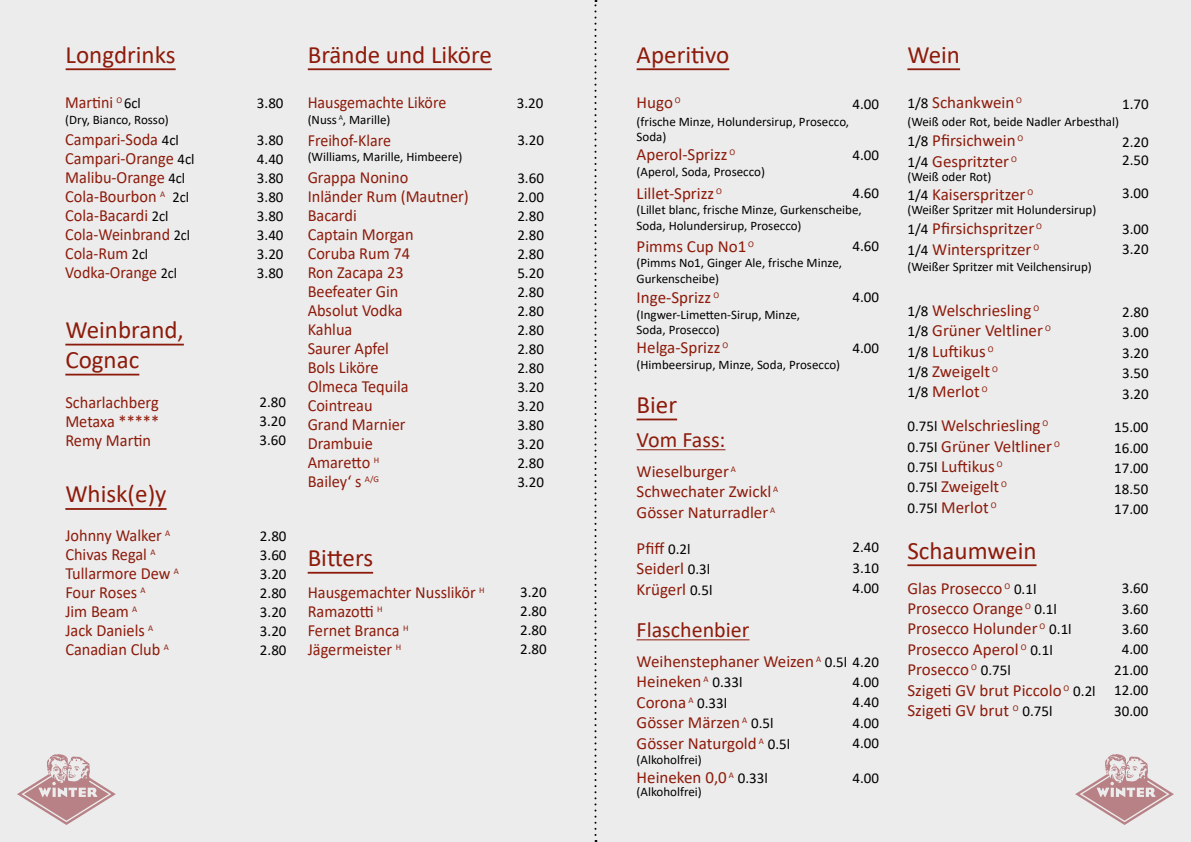
<style>
.page{position:relative;width:1191px;height:842px;background:#ececec}
.page>*{position:absolute;margin:0;border:0;box-sizing:border-box;transform-origin:0 0}
.t1{font:25px/30px "Calibri";color:#8d1b0b}
.t2{font:22px "Calibri";color:#8d1b0b}
.t3{font:17px/20.4px "Calibri";color:#8d1b0b}
.t4{font:17px/19px "Calibri";color:#8d1b0b;scale:.96 1}
.t5{font:17px/37px "Calibri";color:#8d1b0b;scale:.94 1}
.t6{font:15px/19px "Calibri";color:#000;text-align:justify}
.t7{font:13px/15.6px "Calibri";color:#000}
.s1{font-size:15px;color:#000}
</style>
<div class="page">
<svg style="left:17px;top:754px;width:99px;height:71px"></svg>
<svg style="left:1075px;top:754px;width:99px;height:71px"></svg>
<svg style="left:594px;top:0;width:2px;height:842px"></svg>
<hr style="left:66px;top:68px;width:110px;height:2px;background:#8d1b0b">
<hr style="left:65px;top:508px;width:102px;height:2px;background:#8d1b0b">
<hr style="left:308px;top:572px;width:65px;height:2px;background:#8d1b0b">
<hr style="left:65px;top:344px;width:119px;height:1px;background:#8d1b0b">
<hr style="left:65px;top:374px;width:74px;height:1px;background:#8d1b0b">
<hr style="left:308px;top:68px;width:184px;height:2px;background:#8d1b0b">
<hr style="left:636px;top:68px;width:93px;height:2px;background:#8d1b0b">
<hr style="left:907px;top:68px;width:53px;height:2px;background:#8d1b0b">
<hr style="left:636px;top:419px;width:41px;height:1px;background:#8d1b0b">
<hr style="left:636px;top:449px;width:89px;height:1px;background:#8d1b0b">
<hr style="left:636px;top:639px;width:113px;height:1px;background:#8d1b0b">
<hr style="left:907px;top:564px;width:129px;height:2px;background:#8d1b0b">
<h1 class="t1" style="left:66px;top:39px;width:111px">Longdrinks</h1>
<p class="t5" style="left:65px;top:83px;width:123px">Martini <sup>O</sup> <span class="s1">6cl<br></span>Campari-Soda <span class="s1">4cl</span></p>
<p class="t4" style="left:65px;top:148px;width:136px">Campari-Orange <span class="s1">4cl<br></span>Malibu-Orange <span class="s1">4cl<br></span>Cola-Bourbon <sup>A</sup> <span class="s1">2cl<br></span>Cola-Bacardi <span class="s1">2cl<br></span>Cola-Weinbrand <span class="s1">2cl<br></span>Cola-Rum <span class="s1">2cl<br></span>Vodka-Orange <span class="s1">2cl</span></p>
<p class="t7" style="left:65px;top:111px;width:105px">(Dry, Bianco, Rosso)</p>
<h1 class="t1" style="left:65px;top:314px;width:120px">Weinbrand,<br>Cognac</h1>
<p class="t4" style="left:65px;top:392px;width:99px;text-align:justify">Scharlachberg Metaxa ***** Remy Martin</p>
<h1 class="t1" style="left:65px;top:478px;width:103px">Whisk(e)y</h1>
<p class="t4" style="left:65px;top:525px;width:120px">Johnny Walker <sup>A<br></sup>Chivas Regal <sup>A<br></sup>Tullarmore Dew <sup>A<br></sup>Four Roses <sup>A<br></sup>Jim Beam <sup>A<br></sup>Jack Daniels <sup>A<br></sup>Canadian Club <sup>A</sup></p>
<p class="t6" style="left:257px;top:93px;width:28px">3.80</p>
<p class="t6" style="left:257px;top:130px;width:28px">3.80<br>4.40<br>3.80<br>3.80<br>3.80<br>3.40<br>3.20<br>3.80</p>
<p class="t6" style="left:259px;top:392px;width:28px">2.80<br>3.20<br>3.60</p>
<p class="t6" style="left:260px;top:526px;width:28px">2.80<br>3.60<br>3.20<br>2.80<br>3.20<br>3.20<br>2.80</p>
<h1 class="t1" style="left:308px;top:39px;width:185px">Brände und Liköre</h1>
<p class="t5" style="left:308px;top:84px;width:149px">Hausgemachte Liköre</p>
<p class="t5" style="left:308px;top:121px;width:109px">Freihof-Klare<br>Grappa Nonino</p>
<p class="t4" style="left:308px;top:186px;width:169px">Inländer Rum (Mautner)<br>Bacardi<br>Captain Morgan<br>Coruba Rum 74<br>Ron Zacapa 23<br>Beefeater Gin<br>Absolut Vodka<br>Kahlua<br>Saurer Apfel<br>Bols Liköre<br>Olmeca Tequila<br>Cointreau<br>Grand Marnier<br>Drambuie<br>Amaretto <sup>H<br></sup>Bailey‘ s <sup>A/G</sup></p>
<p class="t7" style="left:308px;top:111px;width:84px">(Nuss <sup>A</sup>, Marille)</p>
<p class="t7" style="left:308px;top:149px;width:156px">(Williams, Marille, Himbeere)</p>
<h1 class="t1" style="left:308px;top:542px;width:67px">Bitters</h1>
<p class="t4" style="left:308px;top:582px;width:186px">Hausgemachter Nusslikör <sup>H<br></sup>Ramazotti <sup>H<br></sup>Fernet Branca <sup>H<br></sup>Jägermeister <sup>H</sup></p>
<p class="t6" style="left:517px;top:93px;width:28px">3.20</p>
<p class="t6" style="left:517px;top:130px;width:28px">3.20</p>
<p class="t6" style="left:517px;top:168px;width:28px">3.60<br>2.00<br>2.80<br>2.80<br>2.80<br>5.20<br>2.80<br>2.80<br>2.80<br>2.80<br>2.80<br>3.20<br>3.20<br>3.80<br>3.20<br>2.80<br>3.20</p>
<p class="t6" style="left:520px;top:582px;width:28px">3.20<br>2.80<br>2.80<br>2.80</p>
<h1 class="t1" style="left:636px;top:39px;width:94px">Aperitivo</h1>
<h1 class="t1" style="left:907px;top:39px;width:54px">Wein</h1>
<p class="t3" style="left:636px;top:92px;width:46px">Hugo <sup>O</sup></p>
<p class="t6" style="left:852px;top:94px;width:28px">4.00</p>
<p class="t3" style="left:636px;top:144px;width:100px">Aperol-Sprizz <sup>O</sup></p>
<p class="t7" style="left:636px;top:113px;width:214px">(frische Minze, Holundersirup, Prosecco,<br>Soda)</p>
<p class="t7" style="left:636px;top:164px;width:130px">(Aperol, Soda, Prosecco)</p>
<p class="t6" style="left:852px;top:145px;width:28px">4.00</p>
<p class="t3" style="left:636px;top:182px;width:87px">Lillet-Sprizz <sup>O</sup></p>
<p class="t3" style="left:636px;top:235px;width:119px">Pimms Cup No1 <sup>O</sup></p>
<p class="t6" style="left:852px;top:183px;width:28px">4.60</p>
<p class="t7" style="left:636px;top:202px;width:227px">(Lillet blanc, frische Minze, Gurkenscheibe,<br>Soda, Holundersirup, Prosecco)</p>
<p class="t7" style="left:636px;top:255px;width:207px">(Pimms No1, Ginger Ale, frische Minze,<br>Gurkenscheibe)</p>
<p class="t6" style="left:852px;top:236px;width:28px">4.60</p>
<p class="t3" style="left:636px;top:286px;width:84px">Inge-Sprizz <sup>O</sup></p>
<p class="t3" style="left:636px;top:337px;width:93px">Helga-Sprizz <sup>O</sup></p>
<p class="t7" style="left:636px;top:306px;width:165px">(Ingwer-Limetten-Sirup, Minze,<br>Soda, Prosecco)</p>
<p class="t7" style="left:636px;top:357px;width:205px">(Himbeersirup, Minze, Soda, Prosecco)</p>
<h1 class="t1" style="left:636px;top:389px;width:42px">Bier</h1>
<p class="t2" style="left:636px;top:425px;width:90px">Vom Fass:</p>
<p class="t3" style="left:636px;top:461px;width:143px">Wieselburger <sup>A<br></sup>Schwechater Zwickl <sup>A<br></sup>Gösser Naturradler <sup>A</sup></p>
<p class="t3" style="left:636px;top:538px;width:77px">Pfiff <span class="s1">0.2l<br></span>Seiderl <span class="s1">0.3l<br></span>Krügerl <span class="s1">0.5l</span></p>
<p class="t2" style="left:636px;top:615px;width:114px">Flaschenbier</p>
<p class="t6" style="left:852px;top:287px;width:28px">4.00</p>
<p class="t6" style="left:852px;top:338px;width:28px">4.00</p>
<p class="t6" style="left:852px;top:537px;width:28px;line-height:20.4px">2.40<br>3.10<br>4.00</p>
<p class="t3" style="left:636px;top:651px;width:212px">Weihenstephaner Weizen <sup>A</sup> <span class="s1">0.5l<br></span>Heineken <sup>A</sup> <span class="s1">0.33l<br></span>Corona <sup>A</sup> <span class="s1">0.33l<br></span>Gösser Märzen <sup>A</sup> <span class="s1">0.5l<br></span>Gösser Naturgold <sup>A</sup> <span class="s1">0.5l</span></p>
<p class="t3" style="left:636px;top:766px;width:133px">Heineken 0,0 <sup>A</sup> <span class="s1">0.33l</span></p>
<p class="t6" style="left:852px;top:651px;width:28px;line-height:20.4px">4.20<br>4.00<br>4.40<br>4.00<br>4.00</p>
<p class="t6" style="left:852px;top:768px;width:28px">4.00</p>
<p class="t7" style="left:636px;top:751px;width:67px">(Alkoholfrei)</p>
<p class="t7" style="left:636px;top:783px;width:67px">(Alkoholfrei)</p>
<p class="t3" style="left:907px;top:92px;width:116px"><span class="s1">1/8</span> Schankwein <sup>O</sup></p>
<p class="t6" style="left:1122px;top:94px;width:28px">1.70</p>
<p class="t3" style="left:907px;top:130px;width:117px"><span class="s1">1/8</span> Pfirsichwein <sup>O<br></sup><span class="s1">1/4</span> Gespritzter <sup>O</sup></p>
<p class="t6" style="left:1122px;top:133px;width:28px;line-height:18px">2.20<br>2.50</p>
<p class="t7" style="left:907px;top:113px;width:213px">(Weiß oder Rot, beide Nadler Arbesthal)</p>
<p class="t7" style="left:907px;top:169px;width:85px">(Weiß oder Rot)</p>
<p class="t7" style="left:907px;top:202px;width:190px">(Weißer Spritzer mit Holundersirup)</p>
<p class="t3" style="left:907px;top:218px;width:136px"><span class="s1">1/4</span> Pfirsichspritzer <sup>O<br></sup><span class="s1">1/4</span> Winterspritzer <sup>O</sup></p>
<p class="t3" style="left:907px;top:183px;width:127px"><span class="s1">1/4</span> Kaiserspritzer <sup>O</sup></p>
<p class="t6" style="left:1122px;top:183px;width:28px">3.00</p>
<p class="t6" style="left:1122px;top:218px;width:28px;line-height:20.4px">3.00<br>3.20</p>
<p class="t7" style="left:907px;top:258px;width:186px">(Weißer Spritzer mit Veilchensirup)</p>
<p class="t3" style="left:907px;top:299px;width:145px"><span class="s1">1/8</span> Welschriesling <sup>O<br></sup><span class="s1">1/8</span> Grüner Veltliner <sup>O<br></sup><span class="s1">1/8</span> Luftikus <sup>O<br></sup><span class="s1">1/8</span> Zweigelt <sup>O<br></sup><span class="s1">1/8</span> Merlot <sup>O</sup></p>
<p class="t6" style="left:1122px;top:301px;width:28px;line-height:20.4px">2.80<br>3.00<br>3.20<br>3.50<br>3.20</p>
<p class="t3" style="left:907px;top:415px;width:154px"><span class="s1">0.75l</span> Welschriesling <sup>O<br></sup><span class="s1">0.75l</span> Grüner Veltliner <sup>O<br></sup><span class="s1">0.75l</span> Luftikus <sup>O<br></sup><span class="s1">0.75l</span> Zweigelt <sup>O<br></sup><span class="s1">0.75l</span> Merlot <sup>O</sup></p>
<p class="t6" style="left:1114px;top:417px;width:36px;line-height:20.4px">15.00<br>16.00<br>17.00<br>18.50<br>17.00</p>
<h1 class="t1" style="left:907px;top:535px;width:131px">Schaumwein</h1>
<p class="t3" style="left:907px;top:577px;width:190px">Glas Prosecco <sup>O</sup> <span class="s1">0.1l<br></span>Prosecco Orange <sup>O</sup> <span class="s1">0.1l<br></span>Prosecco Holunder <sup>O</sup> <span class="s1">0.1l<br></span>Prosecco Aperol <sup>O</sup> <span class="s1">0.1l<br></span>Prosecco <sup>O</sup> <span class="s1">0.75l<br></span>Szigeti GV brut Piccolo <sup>O</sup> <span class="s1">0.2l<br></span>Szigeti GV brut <sup>O</sup> <span class="s1">0.75l</span></p>
<p class="t6" style="left:1114px;top:578px;width:36px;line-height:20.4px;text-align:center">3.60<br>3.60<br>3.60<br>4.00<br>21.00<br>12.00<br>30.00</p>
</div>
